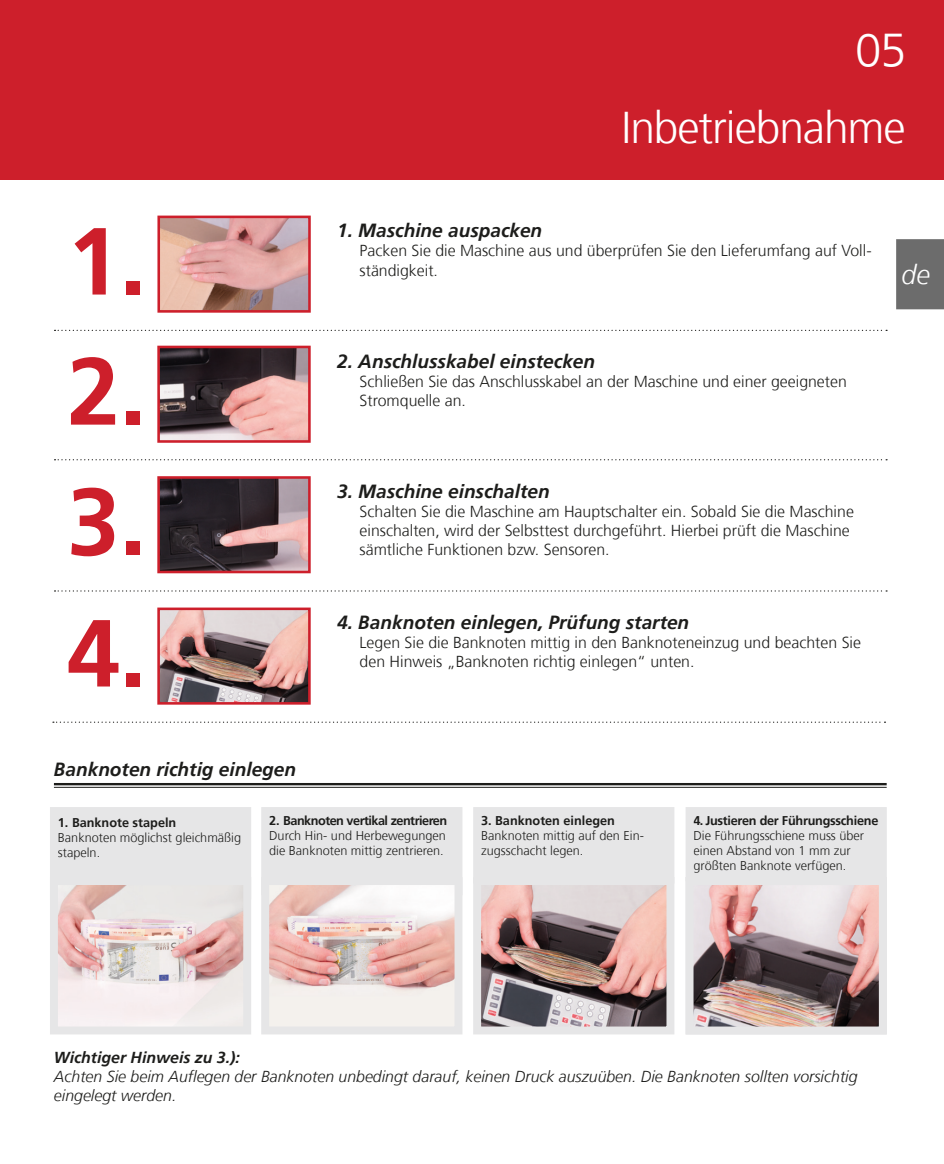
<style>
.page{position:relative;width:944px;height:1164px;background:#fff}
.page>*{position:absolute;margin:0;border:0;box-sizing:border-box;transform-origin:0 0}
.t1{font:700 95.17px "Frutiger";color:#cd1f2b}
.t2{font:300 47.48px "Frutiger";color:#fff}
.Section_Head{font:300 44.32px "Frutiger";letter-spacing:-.025em;color:#fff}
.Einf__Abs{font:italic 300 27px "Frutiger";color:#fff}
.t3{font:italic 700 19.12px "Frutiger";color:#1d1d1b}
.t4{font:300 15.75px/19.1px "Frutiger";color:#1d1d1b}
.t5{font:italic 300 15.75px/19.1px "Frutiger";color:#1d1d1b}
.t6{font:italic 700 15.75px "Frutiger";color:#1d1d1b}
.t7{font:300 12.6px/15.3px "Frutiger";color:#1d1d1b}
.t8{font:700 12.6px "Frutiger";color:#1d1d1b}
.t9{font:700 12.6px "Frutiger";letter-spacing:-.02em;color:#1d1d1b}
.t10{font:700 12.6px "Frutiger";letter-spacing:-.04em;color:#1d1d1b}
</style>
<div class="page">
<div style="left:0;top:0;width:944px;height:180px;background:#cd1f2b"></div>
<svg style="left:55px;top:330px;width:832px;height:1px"></svg>
<svg style="left:55px;top:459px;width:832px;height:1px"></svg>
<img style="left:161px;top:350px;width:146px;height:89px">
<div style="left:157px;top:346px;width:154px;height:97px;border:3px solid #cd1f2b"></div>
<svg style="left:55px;top:590px;width:832px;height:2px"></svg>
<img style="left:161px;top:480px;width:146px;height:89px">
<div style="left:157px;top:476px;width:154px;height:97px;border:3px solid #cd1f2b"></div>
<svg style="left:53px;top:722px;width:832px;height:1px"></svg>
<hr style="left:54px;top:783px;width:833px;height:2px;background:#1d1d1b">
<hr style="left:54px;top:787px;width:833px;height:1px;background:#1d1d1b">
<div style="left:690px;top:811px;width:193px;height:66px;background:#e6e6e7"></div>
<div style="left:686px;top:807px;width:201px;height:74px;border:8px solid #e6e6e7"></div>
<div style="left:54px;top:811px;width:193px;height:84px;background:#e6e6e7"></div>
<div style="left:50px;top:807px;width:201px;height:92px;border:8px solid #e6e6e7"></div>
<div style="left:265px;top:811px;width:193px;height:80px;background:#e6e6e7"></div>
<div style="left:261px;top:807px;width:201px;height:88px;border:8px solid #e6e6e7"></div>
<div style="left:477px;top:811px;width:193px;height:69px;background:#e6e6e7"></div>
<div style="left:473px;top:807px;width:201px;height:77px;border:8px solid #e6e6e7"></div>
<img style="left:59px;top:886px;width:183px;height:139px">
<div style="left:50px;top:877px;width:201px;height:157px;border:8px solid #e6e6e7"></div>
<img style="left:270px;top:886px;width:183px;height:139px">
<div style="left:261px;top:877px;width:201px;height:157px;border:8px solid #e6e6e7"></div>
<img style="left:482px;top:886px;width:183px;height:139px">
<div style="left:473px;top:877px;width:201px;height:157px;border:8px solid #e6e6e7"></div>
<div style="left:896px;top:239px;width:48px;height:70px;background:#6c6c6c"></div>
<img style="left:161px;top:220px;width:146px;height:89px">
<div style="left:157px;top:216px;width:154px;height:97px;border:3px solid #cd1f2b"></div>
<img style="left:161px;top:612px;width:146px;height:89px">
<div style="left:157px;top:608px;width:154px;height:97px;border:3px solid #cd1f2b"></div>
<img style="left:695px;top:886px;width:183px;height:139px">
<div style="left:686px;top:877px;width:201px;height:157px;border:8px solid #e6e6e7"></div>
<h2 class="t2" style="left:855px;top:24px;width:53px">05</h2>
<p class="t1" style="left:67px;top:206px;width:81px">1.</p>
<p class="t1" style="left:67px;top:336px;width:81px">2.</p>
<p class="t1" style="left:67px;top:466px;width:81px">3.</p>
<p class="t1" style="left:67px;top:598px;width:81px">4.</p>
<p class="t3" style="left:54px;top:758px;width:244px">Banknoten richtig einlegen</p>
<p class="Section_Head" style="left:622px;top:103px;width:286px">Inbetriebnahme</p>
<p class="t3" style="left:337px;top:220px;width:207px">1. Maschine auspacken</p>
<p class="t4" style="left:360px;top:242px;width:513px">Packen Sie die Maschine aus und überprüfen Sie den Lieferumfang auf Voll-</p>
<p class="t4" style="left:360px;top:261px;width:80px">ständigkeit.</p>
<p class="t3" style="left:337px;top:350px;width:259px">2. Anschlusskabel einstecken</p>
<p class="t4" style="left:360px;top:372px;width:489px">Schließen Sie das Anschlusskabel an der Maschine und einer geeigneten</p>
<p class="t4" style="left:360px;top:391px;width:108px">Stromquelle an.</p>
<p class="t3" style="left:337px;top:480px;width:214px">3. Maschine einschalten</p>
<p class="t4" style="left:360px;top:502px;width:496px">Schalten Sie die Maschine am Hauptschalter ein. Sobald Sie die Maschine einschalten, wird der Selbsttest durchgeführt. Hierbei prüft die Maschine</p>
<p class="t4" style="left:360px;top:540px;width:251px">sämtliche Funktionen bzw. Sensoren.</p>
<p class="t3" style="left:337px;top:612px;width:354px">4. Banknoten einlegen, Prüfung starten</p>
<p class="t4" style="left:360px;top:634px;width:503px">Legen Sie die Banknoten mittig in den Banknoteneinzug und beachten Sie</p>
<p class="t4" style="left:360px;top:653px;width:336px">den Hinweis „Banknoten richtig einlegen“ unten.</p>
<p class="Einf__Abs" style="left:901px;top:260px;width:30px">de</p>
<p class="t8" style="left:58px;top:815px;width:120px">1. Banknote stapeln</p>
<p class="t7" style="left:58px;top:830px;width:185px">Banknoten möglichst gleichmäßig stapeln.</p>
<p class="t10" style="left:269px;top:813px;width:180px">2. Banknoten vertikal zentrieren</p>
<p class="t7" style="left:269px;top:828px;width:178px">Durch Hin- und Herbewegungen die Banknoten mittig zentrieren.</p>
<p class="t8" style="left:481px;top:813px;width:135px">3. Banknoten einlegen</p>
<p class="t7" style="left:481px;top:828px;width:164px">Banknoten mittig auf den Ein&shy;zugsschacht legen.</p>
<p class="t9" style="left:693px;top:813px;width:186px">4. Justieren der Führungsschiene</p>
<p class="t7" style="left:693px;top:828px;width:172px">Die Führungsschiene muss über einen Abstand von 1 mm zur größten Banknote verfügen.</p>
<p class="t6" style="left:54px;top:1048px;width:187px">Wichtiger Hinweis zu 3.):</p>
<p class="t5" style="left:54px;top:1067px;width:805px">Achten Sie beim Auflegen der Banknoten unbedingt darauf, keinen Druck auszuüben. Die Banknoten sollten vorsichtig eingelegt werden.</p>
</div>
